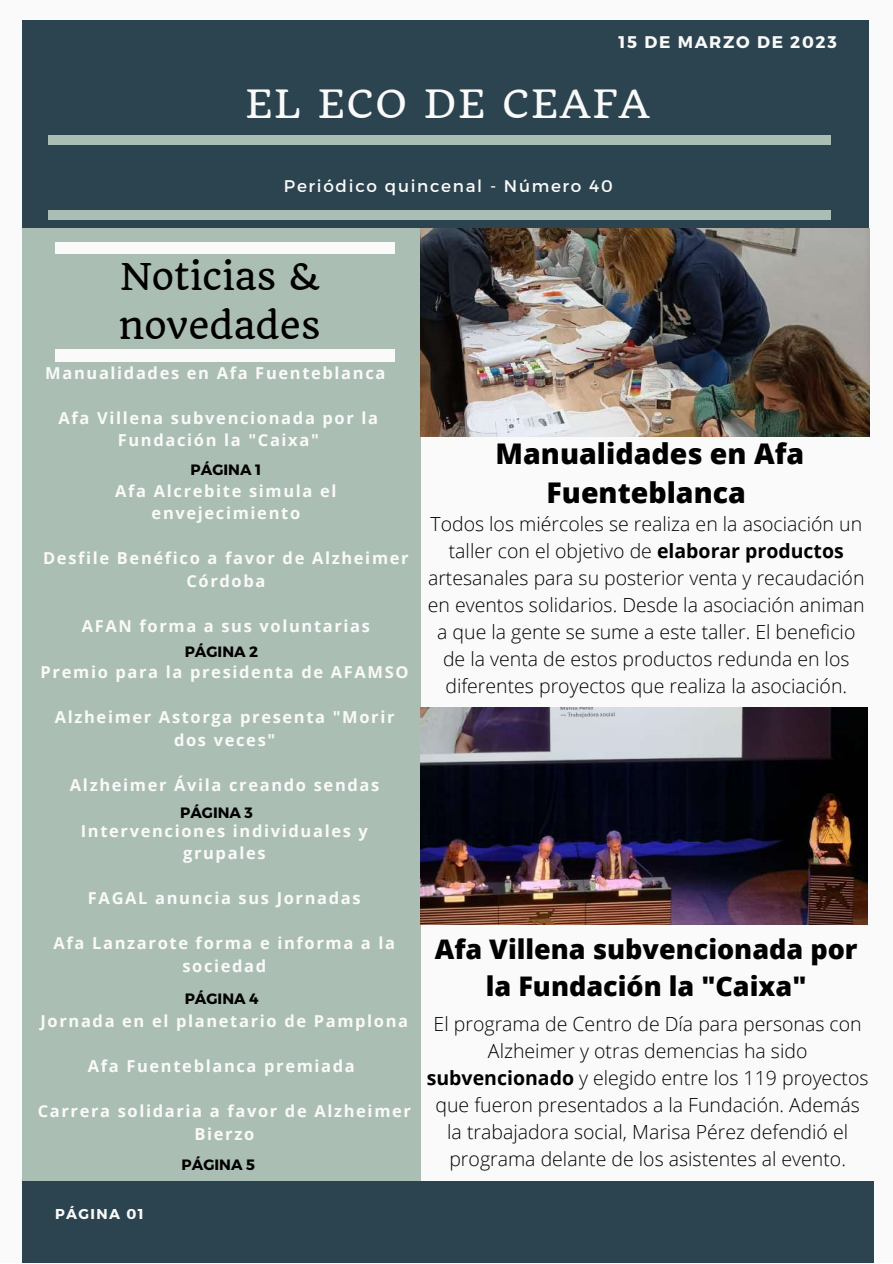
<style>
.page{position:relative;width:893px;height:1264px;background:#fff}
.page>*{position:absolute;margin:0;border:0;box-sizing:border-box;transform-origin:0 0}
.t1{font:37.95px "Quando";letter-spacing:.05em;color:#fafafa}
.t2{font:36px/49.5px "Quando";color:#000}
.t3{font:800 28.5px/39.3px "Open Sans";color:#000;text-align:center}
.t4{font:800 27px/37px "Open Sans";color:#000;text-align:center}
.t5{font:300 19.5px/27px "Open Sans";color:#000;text-align:center}
.t6{font:16.8px "Montserrat";letter-spacing:.1em;color:#fafafa}
.t7{font:700 16.8px "Montserrat";letter-spacing:.1em;color:#fafafa}
.t8{font:700 16.5px/22.5px "Open Sans";letter-spacing:.1em;color:#fafafa;text-align:center}
.t9{font:700 15px "Montserrat";color:#000}
.t10{font:700 14.25px "Montserrat";letter-spacing:.1em;color:#fafafa}
.s1{font-weight:700}
</style>
<div class="page">
<div style="left:0;top:0;width:892px;height:1262px;background:#fafafa"></div>
<div style="left:22px;top:20px;width:847px;height:380px;background:#2c4450"></div>
<div style="left:23px;top:228px;width:398px;height:1034px;background:#aabeb3"></div>
<div style="left:48px;top:135px;width:783px;height:9px;background:#aabeb3"></div>
<div style="left:48px;top:210px;width:783px;height:9px;background:#aabeb3"></div>
<div style="left:55px;top:243px;width:339px;height:11px;background:#fafafa"></div>
<div style="left:55px;top:350px;width:339px;height:11px;background:#fafafa"></div>
<img style="left:420px;top:228px;width:449px;height:208px">
<img style="left:420px;top:707px;width:446px;height:217px">
<div style="left:23px;top:1181px;width:851px;height:81px;background:#2c4450"></div>
<p class="t7" style="left:618px;top:31px;width:220px">15 DE MARZO DE 2023</p>
<h1 class="t1" style="left:245px;top:80px;width:405px">EL ECO DE CEAFA</h1>
<p class="t6" style="left:284px;top:175px;width:330px">Periódico quincenal - Número 40</p>
<h2 class="t2" style="left:118px;top:252px;width:203px">Noticias &amp; novedades</h2>
<p class="t8" style="left:45px;top:361px;width:342px">Manualidades en Afa Fuenteblanca</p>
<p class="t8" style="left:58px;top:406px;width:321px">Afa Villena subvencionada por la<br>Fundación la "Caixa"</p>
<p class="t9" style="left:191px;top:460px;width:72px">PÁGINA 1</p>
<p class="t8" style="left:115px;top:479px;width:223px">Afa Alcrebite simula el envejecimiento</p>
<p class="t8" style="left:43px;top:546px;width:367px">Desfile Benéfico a favor de Alzheimer<br>Córdoba</p>
<p class="t8" style="left:82px;top:614px;width:290px">AFAN forma a sus voluntarias</p>
<p class="t9" style="left:185px;top:641px;width:75px">PÁGINA 2</p>
<p class="t8" style="left:41px;top:660px;width:369px">Premio para la presidenta de AFAMSO</p>
<p class="t8" style="left:55px;top:705px;width:341px">Alzheimer Astorga presenta "Morir dos veces"</p>
<p class="t8" style="left:70px;top:773px;width:311px">Alzheimer Ávila creando sendas</p>
<p class="t9" style="left:180px;top:803px;width:74px">PÁGINA 3</p>
<p class="t8" style="left:81px;top:819px;width:288px">Intervenciones individuales y grupales</p>
<p class="t8" style="left:88px;top:886px;width:274px">FAGAL anuncia sus Jornadas</p>
<p class="t8" style="left:54px;top:931px;width:343px">Afa Lanzarote forma e informa a la sociedad</p>
<p class="t9" style="left:185px;top:988px;width:75px">PÁGINA 4</p>
<p class="t8" style="left:40px;top:1009px;width:369px">Jornada en el planetario de Pamplona</p>
<p class="t8" style="left:88px;top:1054px;width:268px">Afa Fuenteblanca premiada</p>
<p class="t8" style="left:38px;top:1099px;width:375px">Carrera solidaria a favor de Alzheimer<br>Bierzo</p>
<p class="t9" style="left:182px;top:1155px;width:75px">PÁGINA 5</p>
<p class="t10" style="left:55px;top:1204px;width:90px">PÁGINA 01</p>
<h3 class="t3" style="left:495px;top:433px;width:310px">Manualidades en Afa<br>Fuenteblanca</h3>
<p class="t5" style="left:428px;top:510px;width:438px">Todos los miércoles se realiza en la asociación un taller con el objetivo de <span class="s1">elaborar productos </span>artesanales para su posterior venta y recaudación en eventos solidarios. Desde la asociación animan a que la gente se sume a este taller. El beneficio de la venta de estos productos redunda en los diferentes proyectos que realiza la asociación.</p>
<h3 class="t4" style="left:435px;top:929px;width:424px">Afa Villena subvencionada por la Fundación la "Caixa"</h3>
<p class="t5" style="left:427px;top:1009px;width:443px">El programa de Centro de Día para personas con Alzheimer y otras demencias ha sido <span class="s1">subvencionado</span> y elegido entre los 119 proyectos que fueron presentados a la Fundación. Además la trabajadora social, Marisa Pérez defendió el programa delante de los asistentes al evento.</p>
</div>
